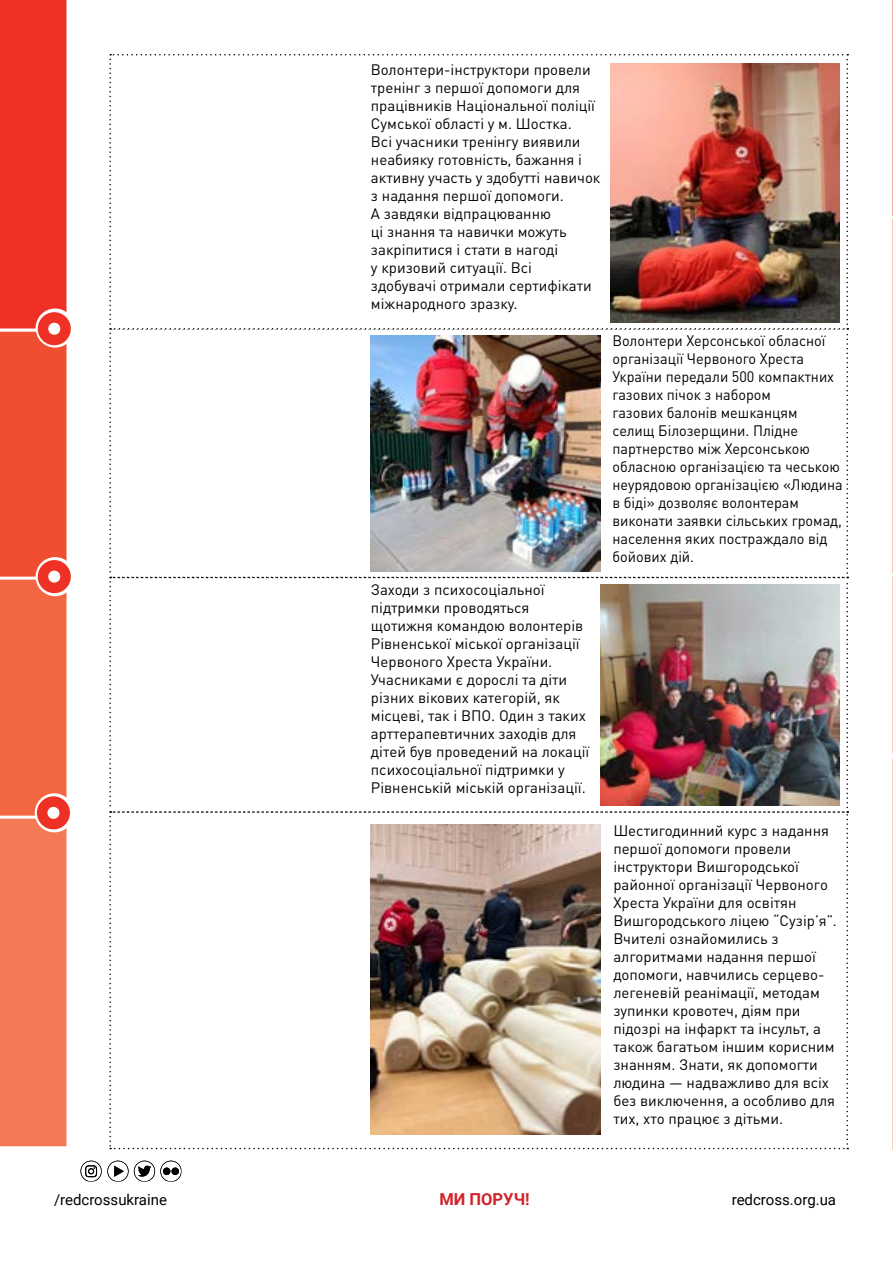
<style>
.page{position:relative;width:893px;height:1263px;background:#fff}
.page>*{position:absolute;margin:0;border:0;box-sizing:border-box;transform-origin:0 0}
.t1{font:700 16.5px "Roboto";color:#d2232a}
.t2{font:15px/18px "DIN Pro";color:#000}
.t3{font:15px/18px "DIN Pro";color:#000;scale:.96 1}
.t4{font:15px "Roboto";color:#000}
</style>
<div class="page">
<svg style="left:81px;top:1161px;width:101px;height:21px"></svg>
<svg style="left:0;top:0;width:67px;height:1147px;background:#f1593d"></svg>
<div style="left:36px;top:309px;width:39px;height:39px;border:16px solid #fff;border-radius:50%"></div>
<svg style="left:43px;top:317px;width:23px;height:23px"></svg>
<div style="left:38px;top:312px;width:33px;height:33px;border:10px solid #ee3124;border-radius:50%"></div>
<div style="left:36px;top:557px;width:39px;height:39px;border:16px solid #fff;border-radius:50%"></div>
<svg style="left:43px;top:565px;width:23px;height:23px"></svg>
<div style="left:38px;top:560px;width:33px;height:33px;border:10px solid #ee3124;border-radius:50%"></div>
<div style="left:35px;top:793px;width:39px;height:39px;border:16px solid #fff;border-radius:50%"></div>
<svg style="left:42px;top:802px;width:23px;height:22px"></svg>
<div style="left:37px;top:796px;width:33px;height:33px;border:10px solid #ee3124;border-radius:50%"></div>
<img style="left:109px;top:54px;width:739px;height:1095px">
<img style="left:371px;top:825px;width:230px;height:309px">
<svg style="left:892px;top:0;width:1px;height:1150px"></svg>
<p class="t2" style="left:371px;top:60px;width:231px">Волонтери-інструктори провели тренінг з першої допомоги для працівників Національної поліції<br>Сумської області у м. Шостка.<br>Всі учасники тренінгу виявили неабияку готовність, бажання і активну участь у здобутті навичок з надання першої допомоги.<br>А завдяки відпрацюванню<br>ці знання та навички можуть закріпитися і стати в нагоді<br>у кризовий ситуації. Всі здобувачі отримали сертифікати міжнародного зразку.</p>
<p class="t2" style="left:371px;top:579px;width:220px">Заходи з психосоціальної підтримки проводяться щотижня командою волонтерів<br>Рівненської міської організації<br>Червоного Хреста України.<br>Учасниками є дорослі та діти різних вікових категорій, як місцеві, так і ВПО. Один з таких арттерапевтичних заходів для дітей був проведений на локації психосоціальної підтримки у<br>Рівненській міській організації.</p>
<p class="t3" style="left:612px;top:330px;width:241px">Волонтери Херсонської обласної організації Червоного Хреста<br>України передали 500 компактних газових пічок з набором<br>газових балонів мешканцям селищ Білозерщини. Плідне партнерство між Херсонською обласною організацією та чеською неурядовою організацією «Людина в біді» дозволяє волонтерам виконати заявки сільських громад, населення яких постраждало від бойових дій.</p>
<p class="t2" style="left:613px;top:820px;width:225px">Шестигодинний курс з надання першої допомоги провели інструктори Вишгородської районної організації Червоного<br>Хреста України для освітян<br>Вишгородського ліцею “Сузір’я”.<br>Вчителі ознайомились з алгоритмами надання першої допомоги, навчились серцево&shy;легеневій реанімації, методам зупинки кровотеч, діям при підозрі на інфаркт та інсульт, а також багатьом іншим корисним знанням. Знати, як допомогти людина — надважливо для всіх без виключення, а особливо для тих, хто працює з дітьми.</p>
<p class="t4" style="left:54px;top:1189px;width:115px">/redcrossukraine</p>
<p class="t1" style="left:439px;top:1188px;width:92px">МИ ПОРУЧ!</p>
<p class="t4" style="left:732px;top:1189px;width:106px">redcross.org.ua</p>
</div>
